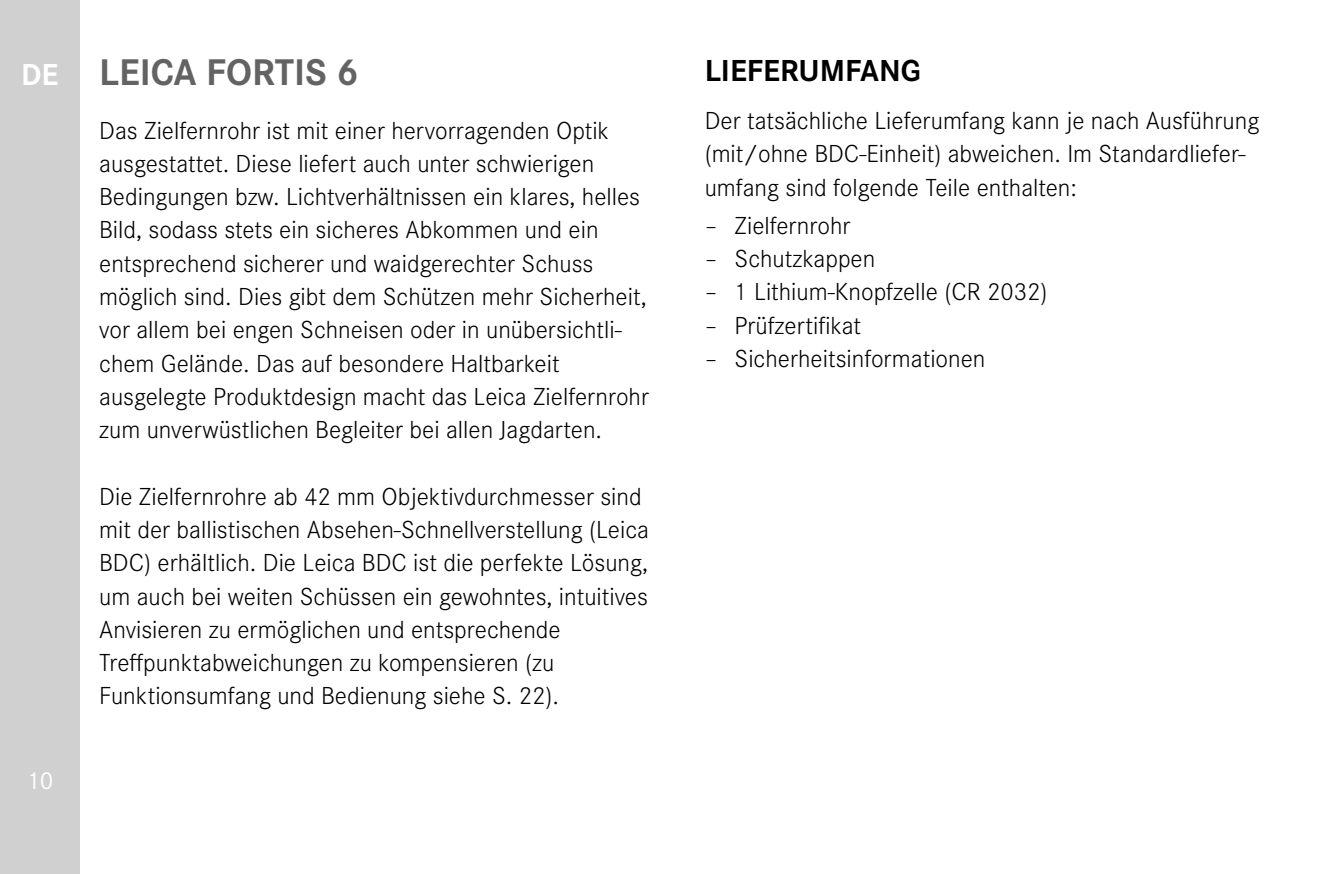
<style>
.page{position:relative;width:1340px;height:874px;background:#fff}
.page>*{position:absolute;margin:0;border:0;box-sizing:border-box;transform-origin:0 0}
.Heading____Chapter{font:700 38.5px "Corporate S";color:#646363}
.Heading____Heading_0{font:700 31.5px "Corporate S";color:#000}
.t1{font:700 31.5px "Corporate S";color:#fff}
.Text____Body_Text{font:300 25.55px/33.2px "Corporate S";color:#000}
.t2{font:25.55px "Corporate S";color:#fff}
</style>
<div class="page">
<div style="left:0;top:0;width:79px;height:873px;background:#d0d0d0"></div>
<p class="t1" style="left:21px;top:49px;width:39px">DE</p>
<p class="t2" style="left:26px;top:761px;width:29px">10</p>
<p class="Heading____Chapter" style="left:99px;top:42px;width:261px">LEICA FORTIS 6</p>
<p class="Text____Body_Text" style="left:99px;top:112px;width:551px">Das Zielfernrohr ist mit einer hervorragenden Optik ausgestattet. Diese liefert auch unter schwierigen Bedingungen bzw. Lichtverhältnissen ein klares, helles Bild, sodass stets ein sicheres Abkommen und ein entsprechend sicherer und waidgerechter Schuss möglich sind. Dies gibt dem Schützen mehr Sicherheit, vor allem bei engen Schneisen oder in unübersichtli&shy;chem Gelände. Das auf besondere Haltbarkeit ausgelegte Produktdesign macht das Leica Zielfernrohr zum unverwüstlichen Begleiter bei allen Jagdarten.</p>
<p class="Text____Body_Text" style="left:99px;top:478px;width:551px">Die Zielfernrohre ab 42 mm Objektivdurchmesser sind mit der ballistischen Absehen-Schnellverstellung (Leica BDC) erhältlich. Die Leica BDC ist die perfekte Lösung, um auch bei weiten Schüssen ein gewohntes, intuitives Anvisieren zu ermöglichen und entsprechende Treffpunktabweichungen zu kompensieren (zu Funktionsumfang und Bedienung siehe S. 22).</p>
<p class="Heading____Heading_0" style="left:704px;top:45px;width:218px">LIEFERUMFANG</p>
<p class="Text____Body_Text" style="left:704px;top:102px;width:556px">Der tatsächliche Lieferumfang kann je nach Ausführung (mit/ohne BDC-Einheit) abweichen. Im Standardliefer&shy;umfang sind folgende Teile enthalten:</p>
<p class="Text____Body_Text" style="left:704px;top:207px;width:147px">– Zielfernrohr</p>
<p class="Text____Body_Text" style="left:704px;top:240px;width:172px">– Schutzkappen</p>
<p class="Text____Body_Text" style="left:704px;top:273px;width:344px">– 1 Lithium-Knopfzelle (CR 2032)</p>
<p class="Text____Body_Text" style="left:704px;top:307px;width:158px">– Prüfzertifikat</p>
<p class="Text____Body_Text" style="left:704px;top:340px;width:282px">– Sicherheitsinformationen</p>
</div>
